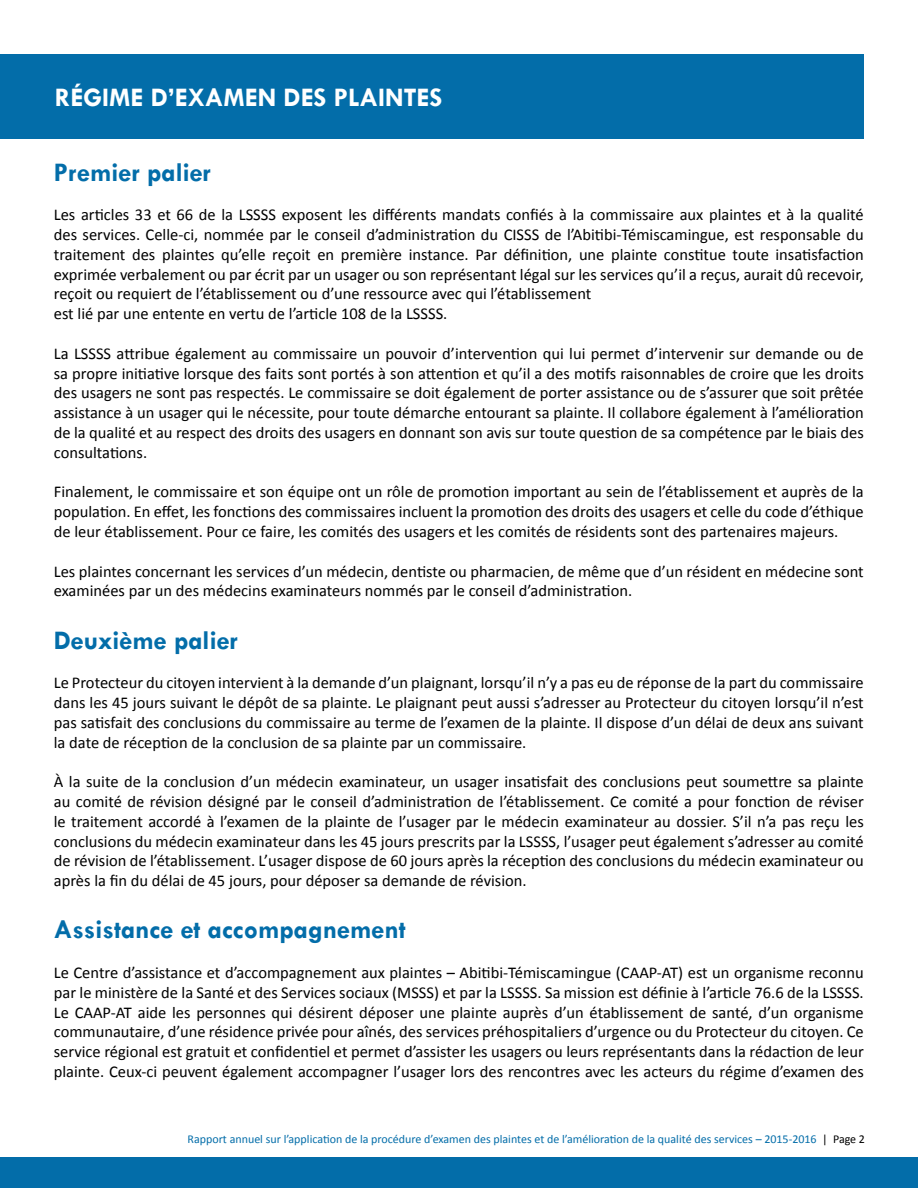
<style>
.page{position:relative;width:918px;height:1188px;background:#fff}
.page>*{position:absolute;margin:0;border:0;box-sizing:border-box;transform-origin:0 0}
.t1{font:700 27px "Tw Cen";color:#036da9}
.t2{font:700 27px "Tw Cen";color:#fff}
.t3{font:16.5px/19.8px "Calibri";color:#000;text-align:justify}
.t4{font:12px "Calibri";color:#036da9}
.s1{color:#000}
</style>
<div class="page">
<div style="left:0;top:1158px;width:918px;height:30px;background:#036da9"></div>
<div style="left:1px;top:54px;width:863px;height:85px;background:#036da9"></div>
<h1 class="t2" style="left:55px;top:82px;width:389px">RÉGIME D’EXAMEN DES PLAINTES</h1>
<h1 class="t1" style="left:54px;top:156px;width:159px">Premier palier</h1>
<p class="t3" style="left:54px;top:204px;width:812px;text-align:left">Les articles 33 et 66 de la LSSSS exposent les différents mandats confiés à la commissaire aux plaintes et à la qualité des services. Celle-ci, nommée par le conseil d’administration du CISSS de l’Abitibi-Témiscamingue, est responsable du traitement des plaintes qu’elle reçoit en première instance. Par définition, une plainte constitue toute insatisfaction exprimée verbalement ou par écrit par un usager ou son représentant légal sur les services qu’il a reçus, aurait dû recevoir, reçoit ou requiert de l’établissement ou d’une ressource avec qui l’établissement<br>est lié par une entente en vertu de l’article 108 de la LSSSS.</p>
<p class="t3" style="left:54px;top:343px;width:812px">La LSSSS attribue également au commissaire un pouvoir d’intervention qui lui permet d’intervenir sur demande ou de sa propre initiative lorsque des faits sont portés à son attention et qu’il a des motifs raisonnables de croire que les droits des usagers ne sont pas respectés. Le commissaire se doit également de porter assistance ou de s’assurer que soit prêtée assistance à un usager qui le nécessite, pour toute démarche entourant sa plainte. Il collabore également à l’amélioration de la qualité et au respect des droits des usagers en donnant son avis sur toute question de sa compétence par le biais des consultations.</p>
<p class="t3" style="left:54px;top:482px;width:811px">Finalement, le commissaire et son équipe ont un rôle de promotion important au sein de l’établissement et auprès de la population. En effet, les fonctions des commissaires incluent la promotion des droits des usagers et celle du code d’éthique de leur établissement. Pour ce faire, les comités des usagers et les comités de résidents sont des partenaires majeurs.</p>
<p class="t3" style="left:54px;top:561px;width:812px">Les plaintes concernant les services d’un médecin, dentiste ou pharmacien, de même que d’un résident en médecine sont examinées par un des médecins examinateurs nommés par le conseil d’administration.</p>
<h1 class="t1" style="left:54px;top:624px;width:186px">Deuxième palier</h1>
<p class="t3" style="left:54px;top:672px;width:812px">Le Protecteur du citoyen intervient à la demande d’un plaignant, lorsqu’il n’y a pas eu de réponse de la part du commissaire dans les 45 jours suivant le dépôt de sa plainte. Le plaignant peut aussi s’adresser au Protecteur du citoyen lorsqu’il n’est pas satisfait des conclusions du commissaire au terme de l’examen de la plainte. Il dispose d’un délai de deux ans suivant la date de réception de la conclusion de sa plainte par un commissaire.</p>
<p class="t3" style="left:54px;top:771px;width:812px">À la suite de la conclusion d’un médecin examinateur, un usager insatisfait des conclusions peut soumettre sa plainte au comité de révision désigné par le conseil d’administration de l’établissement. Ce comité a pour fonction de réviser le traitement accordé à l’examen de la plainte de l’usager par le médecin examinateur au dossier. S’il n’a pas reçu les conclusions du médecin examinateur dans les 45 jours prescrits par la LSSSS, l’usager peut également s’adresser au comité de révision de l’établissement. L’usager dispose de 60 jours après la réception des conclusions du médecin examinateur ou après la fin du délai de 45 jours, pour déposer sa demande de révision.</p>
<h1 class="t1" style="left:54px;top:914px;width:354px">Assistance et accompagnement</h1>
<p class="t3" style="left:54px;top:962px;width:812px">Le Centre d’assistance et d’accompagnement aux plaintes – Abitibi-Témiscamingue (CAAP-AT) est un organisme reconnu par le ministère de la Santé et des Services sociaux (MSSS) et par la LSSSS. Sa mission est définie à l’article 76.6 de la LSSSS.<br>Le CAAP-AT aide les personnes qui désirent déposer une plainte auprès d’un établissement de santé, d’un organisme communautaire, d’une résidence privée pour aînés, des services préhospitaliers d’urgence ou du Protecteur du citoyen. Ce service régional est gratuit et confidentiel et permet d’assister les usagers ou leurs représentants dans la rédaction de leur plainte. Ceux-ci peuvent également accompagner l’usager lors des rencontres avec les acteurs du régime d’examen des</p>
<p class="t4" style="left:188px;top:1131px;width:679px">Rapport annuel sur l’application de la procédure d’examen des plaintes et de l’amélioration de la qualité des services – 2015-2016 <span class="s1">| Page 2</span></p>
</div>
